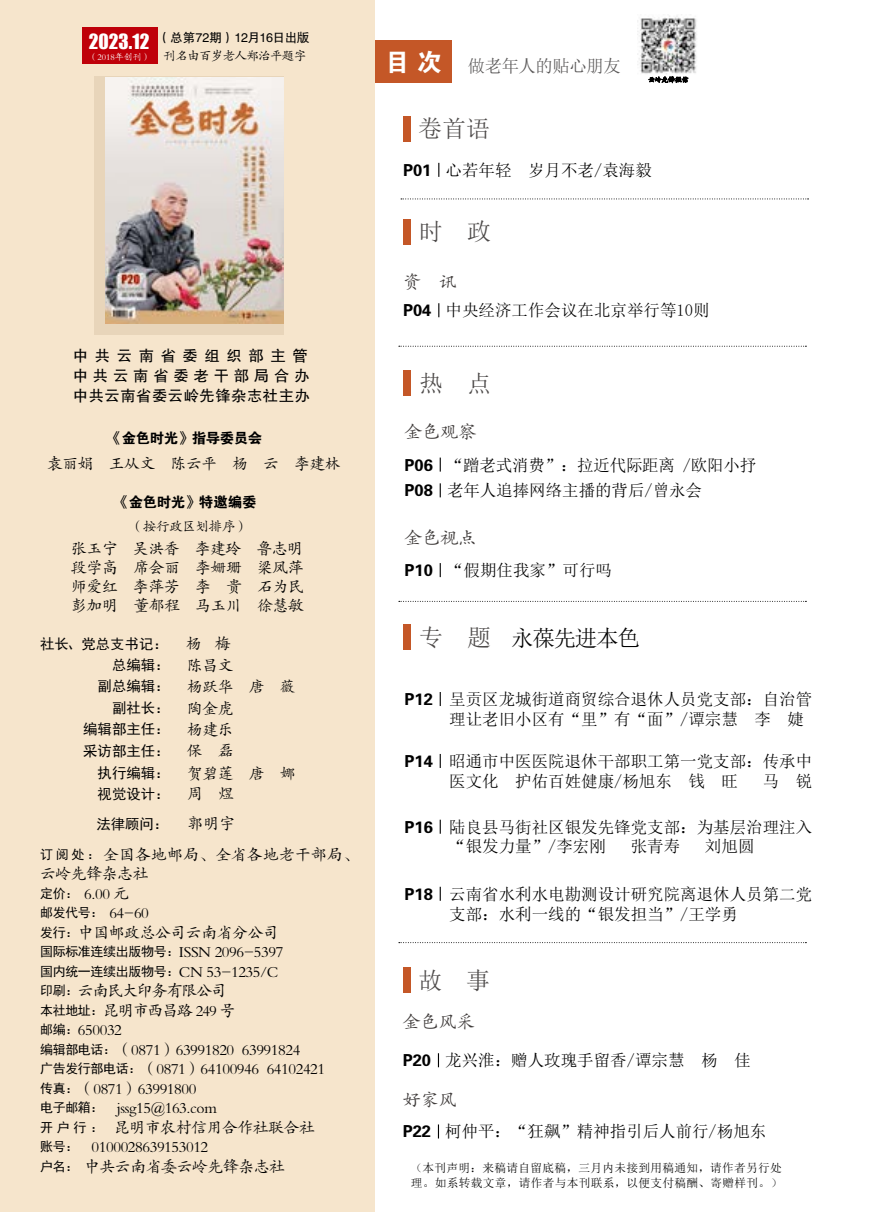
<style>
.page{position:relative;width:893px;height:1212px;background:#fff}
.page>*{position:absolute;margin:0;border:0;box-sizing:border-box;transform-origin:0 0}
.t1{font:25.35px "FZDHTK GBK1 0";color:#fff}
.t2{font:24px "Sim Sun";color:#4c4948}
.t3{font:22.5px "Sim Sun";letter-spacing:-.055em;color:#000}
.t4{font:19.2px "Impact";color:#fff}
.t5{font:18px "FZKTK GBK1 0";color:#3e3a39}
.t6{font:17.25px "Sim Sun";letter-spacing:-.02em;color:#595757}
.t7{font:16.5px/19.8px "Sim Sun";color:#000}
.t8{font:16.5px "FZDHTK GBK1 0";color:#000}
.t9{font:15.9px/19.5px "FZKTK GBK1 0";letter-spacing:-.025em;color:#000}
.t10{font:15.9px/19.5px "FZKTK GBK1 0";letter-spacing:.015em;color:#000}
.t11{font:15.3px/20.4px "FZHTK GBK1 0";letter-spacing:.035em;color:#000}
.t12{font:15.3px "FZHTK GBK1 0";letter-spacing:.435em;color:#000}
.t13{font:14.4px/21.5px "Sim Hei";color:#000;text-align:right}
.t14{font:14.4px "FZDHTK GBK1 0";letter-spacing:-.025em;color:#000}
.t15{font:13.5px "FZKTK GBK1 0";letter-spacing:-.025em;color:#000}
.t16{font:12.9px "Sim Hei";letter-spacing:-.025em;color:#000}
.t17{font:12.6px "FZHTK GBK1 0";letter-spacing:-.04em;color:#000}
.t18{font:12.6px "FZKTK GBK1 0";letter-spacing:-.06em;color:#000}
.t19{font:11.7px/15px "Sim Sun";letter-spacing:.025em;color:#000}
.t20{font:9px "FZKTK GBK1 0";color:#fff}
.s1{font-family:"FZKTK GBK1 0";font-size:15.9px}
.s2{font-family:"Sim Hei";font-size:12.9px}
.s3{font-family:"FZDHTK GBK1 0"}
.s4{font-size:24px;color:#4c4948}
</style>
<div class="page">
<img style="left:638px;top:16px;width:59px;height:58px">
<svg style="left:649px;top:76px;width:39px;height:7px"></svg>
<svg style="left:401px;top:199px;width:407px;height:1px"></svg>
<svg style="left:438px;top:163px;width:1px;height:14px"></svg>
<svg style="left:438px;top:303px;width:1px;height:14px"></svg>
<div style="left:322px;top:40px;width:129px;height:43px;background:#c45727"></div>
<div style="left:0;top:0;width:374px;height:1212px;background:#f6e5cc"></div>
<div style="left:94px;top:77px;width:190px;height:258px;background:#e8d5ba"></div>
<div style="left:82px;top:28px;width:75px;height:36px;background:#bf0009"></div>
<img style="left:105px;top:77px;width:179px;height:247px">
<div style="left:403px;top:117px;width:7px;height:25px;background:#c45727"></div>
<div style="left:403px;top:219px;width:7px;height:25px;background:#c45727"></div>
<svg style="left:440px;top:692px;width:1px;height:14px"></svg>
<svg style="left:440px;top:754px;width:1px;height:14px"></svg>
<svg style="left:440px;top:820px;width:1px;height:14px"></svg>
<svg style="left:440px;top:887px;width:1px;height:14px"></svg>
<div style="left:403px;top:624px;width:7px;height:26px;background:#c45727"></div>
<svg style="left:399px;top:346px;width:407px;height:1px"></svg>
<svg style="left:399px;top:601px;width:407px;height:1px"></svg>
<svg style="left:399px;top:942px;width:407px;height:1px"></svg>
<svg style="left:440px;top:458px;width:1px;height:14px"></svg>
<svg style="left:440px;top:483px;width:1px;height:14px"></svg>
<svg style="left:440px;top:563px;width:1px;height:14px"></svg>
<div style="left:403px;top:371px;width:7px;height:25px;background:#c45727"></div>
<svg style="left:438px;top:1053px;width:1px;height:14px"></svg>
<div style="left:403px;top:967px;width:7px;height:26px;background:#c45727"></div>
<svg style="left:438px;top:1124px;width:1px;height:14px"></svg>
<p class="t4" style="left:89px;top:27px;width:62px">2023.12</p>
<p class="t20" style="left:88px;top:52px;width:64px">（2018年创刊）</p>
<p class="t17" style="left:158px;top:30px;width:153px">（总第72期）12月16日出版</p>
<p class="t18" style="left:164px;top:49px;width:144px">刊名由百岁老人郑治平题字</p>
<p class="t12" style="left:73px;top:347px;width:236px">中共云南省委组织部主管</p>
<p class="t11" style="left:73px;top:366px;width:239px">中共云南省委老干部局合办中共云南省委云岭先锋杂志社主办</p>
<p class="t14" style="left:108px;top:430px;width:156px">《金色时光》指导委员会</p>
<p class="t9" style="left:47px;top:454px;width:295px">袁丽娟 王从文 陈云平 杨 云 李建林</p>
<p class="t14" style="left:115px;top:494px;width:143px">《金色时光》特邀编委</p>
<p class="t15" style="left:130px;top:519px;width:120px">（按行政区划排序）</p>
<p class="t9" style="left:71px;top:540px;width:234px;line-height:19px;text-align:justify">张玉宁 吴洪香 李建玲 鲁志明段学高 席会丽 李姗珊 梁凤萍师爱红 李萍芳 李 贵 石为民彭加明 董郁程 马玉川 徐慧敏</p>
<p class="t13" style="left:40px;top:633px;width:131px">社长、党总支书记：总编辑：<br>副总编辑：</p>
<p class="t13" style="left:83px;top:698px;width:88px">副社长：<br>编辑部主任：采访部主任：执行编辑：视觉设计：</p>
<p class="t9" style="left:186px;top:633px;width:111px;line-height:21.5px">杨 梅<br>陈昌文<br>杨跃华 唐 薇</p>
<p class="t9" style="left:187px;top:720px;width:48px">杨建乐</p>
<p class="t9" style="left:187px;top:699px;width:48px">陶金虎</p>
<p class="t9" style="left:187px;top:741px;width:48px">保 磊</p>
<p class="t9" style="left:187px;top:784px;width:48px">周 煜</p>
<p class="t9" style="left:187px;top:764px;width:110px">贺碧莲 唐 娜</p>
<p class="t13" style="left:96px;top:813px;width:140px">法律顾问： <span class="s1">郭明宇</span></p>
<p class="t10" style="left:40px;top:845px;width:321px"><span class="s2">订阅处：</span>全国各地邮局、全省各地老干部局、云岭先锋杂志社<br><span class="s2">定价：</span> 6.00 元</p>
<p class="t16" style="left:40px;top:906px;width:110px">邮发代号： <span class="s1">64-60</span></p>
<p class="t9" style="left:40px;top:923px;width:245px"><span class="s2">发行：</span>中国邮政总公司云南省分公司<span class="s2">国际标准连续出版物号：</span>ISSN 2096-5397</p>
<p class="t16" style="left:40px;top:965px;width:240px">国内统一连续出版物号：<span class="s1">CN 53-1235/C</span></p>
<p class="t9" style="left:40px;top:981px;width:287px"><span class="s2">印刷：</span>云南民大印务有限公司<br><span class="s2">本社地址：</span>昆明市西昌路 249 号<br><span class="s2">邮编：</span>650032<br><span class="s2">编辑部电话：</span>（0871）63991820 63991824<br><span class="s2">广告发行部电话：</span>（0871）64100946 64102421<span class="s2">传真：</span>（0871）63991800<br><span class="s2">电子邮箱：</span> jssg15@163.com<br><span class="s2">开户行：</span> 昆明市农村信用合作社联合社<span class="s2">账号：</span> 0100028639153012<br><span class="s2">户名：</span> 中共云南省委云岭先锋杂志社</p>
<h1 class="t1" style="left:385px;top:48px;width:59px">目 次</h1>
<p class="t6" style="left:468px;top:57px;width:155px">做老年人的贴心朋友</p>
<h2 class="t2" style="left:418px;top:117px;width:73px">卷首语</h2>
<p class="t8" style="left:403px;top:161px;width:30px">P01</p>
<p class="t7" style="left:446px;top:160px;width:208px">心若年轻 岁月不老/袁海毅</p>
<h2 class="t2" style="left:419px;top:220px;width:73px">时 政</h2>
<p class="t5" style="left:403px;top:272px;width:55px">资 讯</p>
<p class="t8" style="left:403px;top:301px;width:30px">P04</p>
<p class="t7" style="left:446px;top:300px;width:265px">中央经济工作会议在北京举行等10则</p>
<h2 class="t2" style="left:419px;top:371px;width:73px">热 点</h2>
<p class="t5" style="left:404px;top:422px;width:73px">金色观察</p>
<p class="t7" style="left:404px;top:452px;width:353px;line-height:25.8px"><span class="s3">P06</span> “蹭老式消费”：拉近代际距离 /欧阳小抒<br><span class="s3">P08</span> 老年人追捧网络主播的背后/曾永会</p>
<p class="t5" style="left:404px;top:528px;width:73px">金色视点</p>
<p class="t7" style="left:447px;top:560px;width:166px">“假期住我家”可行吗</p>
<p class="t8" style="left:404px;top:561px;width:30px">P10</p>
<h3 class="t3" style="left:419px;top:627px;width:222px"><span class="s4">专 题</span> 永葆先进本色</h3>
<p class="t8" style="left:404px;top:690px;width:30px">P12</p>
<p class="t8" style="left:404px;top:752px;width:30px">P14</p>
<p class="t8" style="left:404px;top:818px;width:30px">P16</p>
<p class="t8" style="left:404px;top:885px;width:30px">P18</p>
<p class="t7" style="left:449px;top:689px;width:364px">呈贡区龙城街道商贸综合退休人员党支部：自治管理让老旧小区有“里”有“面”/谭宗慧 李 婕</p>
<p class="t7" style="left:449px;top:751px;width:364px">昭通市中医医院退休干部职工第一党支部：传承中医文化 护佑百姓健康/杨旭东 钱 旺</p>
<p class="t7" style="left:763px;top:771px;width:51px">马 锐</p>
<p class="t7" style="left:449px;top:817px;width:364px">陆良县马街社区银发先锋党支部：为基层治理注入“银发力量”/李宏刚</p>
<p class="t7" style="left:631px;top:837px;width:51px">张青寿</p>
<p class="t7" style="left:705px;top:837px;width:51px">刘旭圆</p>
<p class="t7" style="left:449px;top:884px;width:364px">云南省水利水电勘测设计研究院离退休人员第二党支部：水利一线的“银发担当”/王学勇</p>
<h2 class="t2" style="left:418px;top:968px;width:73px">故 事</h2>
<p class="t5" style="left:403px;top:1013px;width:73px">金色风采</p>
<p class="t8" style="left:403px;top:1051px;width:30px">P20</p>
<p class="t7" style="left:445px;top:1050px;width:307px">龙兴淮：赠人玫瑰手留香/谭宗慧 杨 佳</p>
<p class="t5" style="left:403px;top:1090px;width:55px">好家风</p>
<p class="t7" style="left:403px;top:1121px;width:365px"><span class="s3">P22</span> 柯仲平：“狂飙”精神指引后人前行/杨旭东</p>
<p class="t19" style="left:411px;top:1160px;width:373px">（本刊声明：来稿请自留底稿，三月内未接到用稿通知，请作者另行处理。如系转载文章，请作者与本刊联系，以便支付稿酬、寄赠样刊。）</p>
</div>
